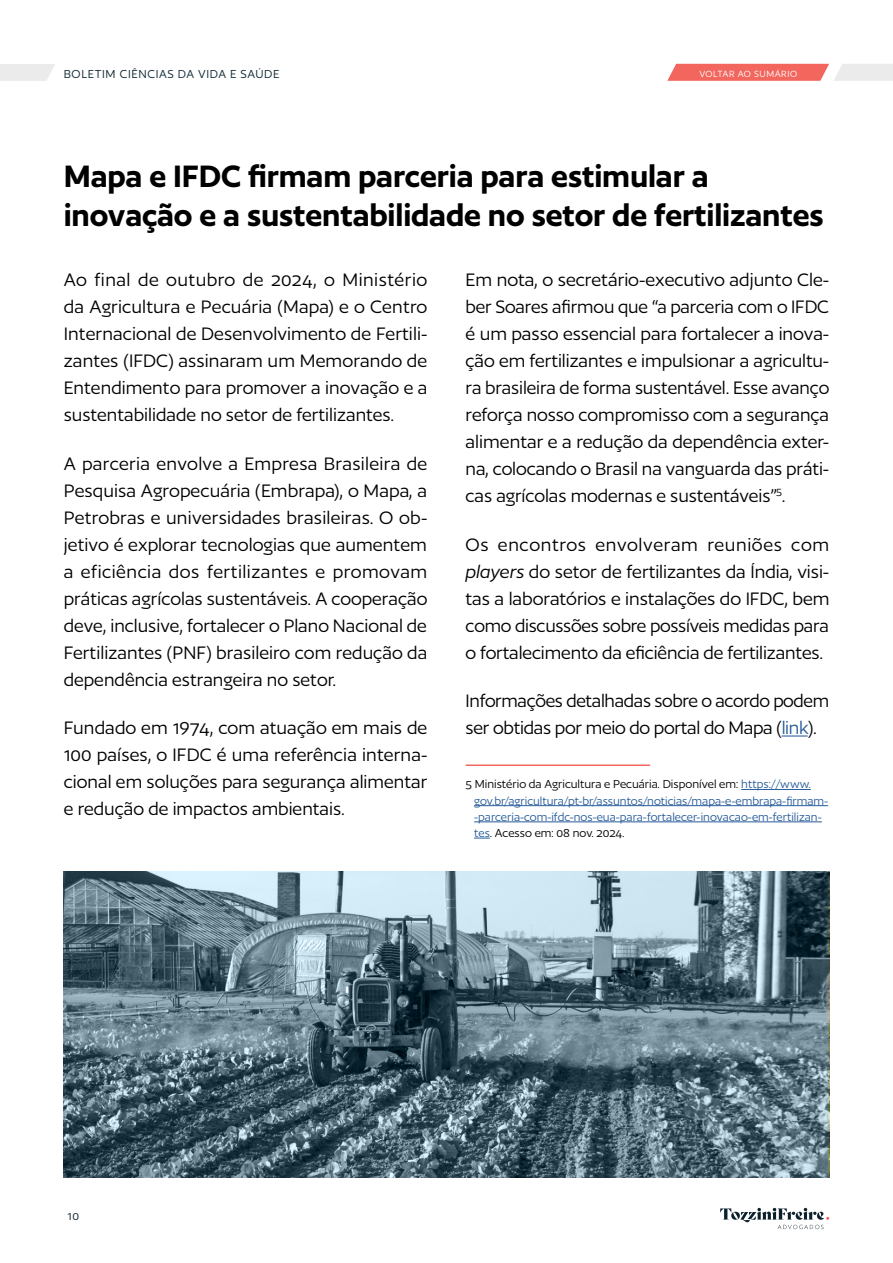
<style>
.page{position:relative;width:893px;height:1263px;background:#fff}
.page>*{position:absolute;margin:0;border:0;box-sizing:border-box;transform-origin:0 0}
.t1{font:600 36px/39px "Author";letter-spacing:-.005em;color:#000}
.t2{font:21px/27px "Author";letter-spacing:-.005em;color:#000;text-align:justify}
.t3{font:13.5px/16.2px "Author";color:#265b9b}
.t4{font:13.5px "Author";letter-spacing:.05em;color:#0b2430}
.t5{font:10.5px "Author";letter-spacing:.05em;color:#fff}
.s1{font-style:italic}
.s2{color:#265b9b}
.s3{color:#000}
</style>
<div class="page">
<svg style="left:720px;top:1208px;width:109px;height:21px"></svg>
<svg style="left:0;top:64px;width:55px;height:17px"></svg>
<svg style="left:667px;top:64px;width:226px;height:17px;background:#f1938e"></svg>
<svg style="left:782px;top:735px;width:26px;height:1px"></svg>
<hr style="left:741px;top:789px;width:70px;height:1px;background:#265b9b">
<hr style="left:474px;top:805px;width:354px;height:1px;background:#265b9b">
<hr style="left:474px;top:821px;width:348px;height:1px;background:#265b9b">
<svg style="left:474px;top:838px;width:16px;height:1px"></svg>
<hr style="left:466px;top:764px;width:184px;height:2px;background:#f2665e">
<img style="left:64px;top:872px;width:765px;height:306px">
<p class="t4" style="left:64px;top:67px;width:217px">BOLETIM CIÊNCIAS DA VIDA E SAÚDE</p>
<p class="t5" style="left:699px;top:68px;width:99px">VOLTAR AO SUMÁRIO</p>
<h1 class="t1" style="left:64px;top:156px;width:761px">Mapa e IFDC firmam parceria para estimular a inovação e a sustentabilidade no setor de fertilizantes</h1>
<p class="t2" style="left:64px;top:266px;width:365px">Ao final de outubro de 2024, o Ministério da Agricultura e Pecuária (Mapa) e o Centro Internacional de Desenvolvimento de Fertili&shy;zantes (IFDC) assinaram um Memorando de Entendimento para promover a inovação e a sustentabilidade no setor de fertilizantes.</p>
<p class="t2" style="left:64px;top:450px;width:365px">A parceria envolve a Empresa Brasileira de Pesquisa Agropecuária (Embrapa), o Mapa, a Petrobras e universidades brasileiras. O ob&shy;jetivo é explorar tecnologias que aumentem a eficiência dos fertilizantes e promovam práticas agrícolas sustentáveis. A cooperação deve, inclusive, fortalecer o Plano Nacional de Fertilizantes (PNF) brasileiro com redução da dependência estrangeira no setor.</p>
<p class="t2" style="left:64px;top:714px;width:365px">Fundado em 1974, com atuação em mais de 100 países, o IFDC é uma referência interna&shy;cional em soluções para segurança alimentar e redução de impactos ambientais.</p>
<p class="t2" style="left:466px;top:266px;width:365px">Em nota, o secretário-executivo adjunto Cle&shy;ber Soares afirmou que “a parceria com o IFDC é um passo essencial para fortalecer a inova&shy;ção em fertilizantes e impulsionar a agricultu&shy;ra brasileira de forma sustentável. Esse avanço reforça nosso compromisso com a segurança alimentar e a redução da dependência exter&shy;na, colocando o Brasil na vanguarda das práti&shy;cas agrícolas modernas e sustentáveis”<sup>5</sup>.</p>
<p class="t2" style="left:466px;top:531px;width:365px">Os encontros envolveram reuniões com <span class="s1">players</span> do setor de fertilizantes da Índia, visi&shy;tas a laboratórios e instalações do IFDC, bem como discussões sobre possíveis medidas para o fortalecimento da eficiência de fertilizantes.</p>
<p class="t2" style="left:466px;top:687px;width:365px">Informações detalhadas sobre o acordo podem ser obtidas por meio do portal do Mapa (<span class="s2">link</span>).</p>
<p class="t3" style="left:474px;top:776px;width:355px;text-indent:-9px"><span class="s3">5 Ministério da Agricultura e Pecuária. Disponível em:</span> https://www. gov.br/agricultura/pt-br/assuntos/noticias/mapa-e-embrapa-firmam--parceria-com-ifdc-nos-eua-para-fortalecer-inovacao-em-fertilizan&shy;tes<span class="s3">. Acesso em: 08 nov. 2024.</span></p>
<p class="t4" style="left:68px;top:1209px;width:13px">10</p>
</div>
